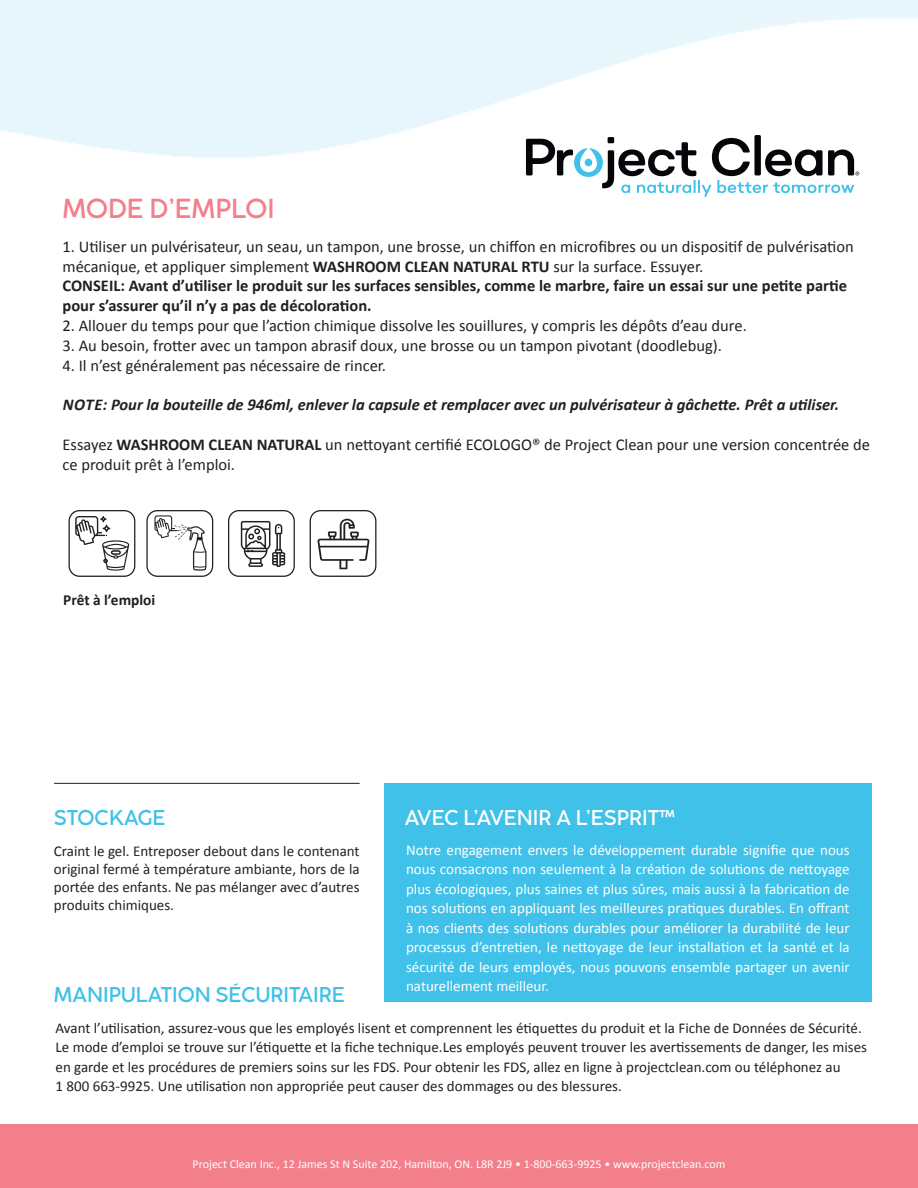
<style>
.page{position:relative;width:918px;height:1188px;background:#fff}
.page>*{position:absolute;margin:0;border:0;box-sizing:border-box;transform-origin:0 0}
.t1{font:500 27px "Cocogoose Classic";color:#f37f8a}
.t2{font:500 21px "Cocogoose Classic";color:#3fc1e9}
.t3{font:500 21px "Cocogoose Classic";color:#fff}
.t4{font:16.5px/19.8px "Calibri";color:#231f20}
.t5{font:700 16.5px/19.8px "Calibri";color:#231f20}
.t6{font:italic 700 16.5px "Calibri";color:#231f20}
.t7{font:700 15.3px "Calibri";color:#231f20}
.t8{font:15px/19.5px "Calibri";color:#231f20}
.t9{font:15px/19.5px "Calibri";color:#fff;text-align:justify}
.t10{font:12px "Calibri";color:#fff}
.s1{font-weight:700}
</style>
<div class="page">
<div style="left:0;top:1124px;width:918px;height:64px;background:#f37f8a"></div>
<hr style="left:54px;top:783px;width:306px;height:1px;background:#231f20">
<div style="left:754px;top:135px;width:7px;height:40px;background:#06060a;border-radius:2px"></div>
<svg style="left:526px;top:137px;width:333px;height:60px"></svg>
<div style="left:384px;top:784px;width:488px;height:218px;background:#3fc1e9"></div>
<div style="left:69px;top:510px;width:66px;height:67px;border:1px solid #231f20;border-radius:10px"></div>
<svg style="left:75px;top:516px;width:54px;height:55px"></svg>
<div style="left:146px;top:510px;width:67px;height:67px;border:1px solid #231f20;border-radius:10px"></div>
<svg style="left:154px;top:515px;width:52px;height:56px"></svg>
<div style="left:228px;top:510px;width:67px;height:67px;border:1px solid #231f20;border-radius:10px"></div>
<svg style="left:241px;top:521px;width:45px;height:46px"></svg>
<div style="left:310px;top:510px;width:66px;height:67px;border:1px solid #231f20;border-radius:10px"></div>
<svg style="left:318px;top:519px;width:51px;height:50px"></svg>
<p class="t1" style="left:63px;top:188px;width:214px">MODE D’EMPLOI</p>
<p class="t4" style="left:63px;top:236px;width:793px">1. Utiliser un pulvérisateur, un seau, un tampon, une brosse, un chiffon en microfibres ou un dispositif de pulvérisation mécanique, et appliquer simplement <span class="s1">WASHROOM CLEAN NATURAL RTU</span> sur la surface. Essuyer.</p>
<p class="t5" style="left:63px;top:276px;width:786px">CONSEIL: Avant d’utiliser le produit sur les surfaces sensibles, comme le marbre, faire un essai sur une petite partie pour s’assurer qu’il n’y a pas de décoloration.</p>
<p class="t4" style="left:63px;top:315px;width:686px">2. Allouer du temps pour que l’action chimique dissolve les souillures, y compris les dépôts d’eau dure.</p>
<p class="t4" style="left:63px;top:335px;width:661px">3. Au besoin, frotter avec un tampon abrasif doux, une brosse ou un tampon pivotant (doodlebug).</p>
<p class="t4" style="left:63px;top:355px;width:325px">4. Il n’est généralement pas nécessaire de rincer.</p>
<p class="t6" style="left:63px;top:395px;width:778px">NOTE: Pour la bouteille de 946ml, enlever la capsule et remplacer avec un pulvérisateur à gâchette. Prêt a utiliser.</p>
<p class="t4" style="left:63px;top:434px;width:809px">Essayez <span class="s1">WASHROOM CLEAN NATURAL</span> un nettoyant certifié ECOLOGO® de Project Clean pour une version concentrée de ce produit prêt à l’emploi.</p>
<p class="t7" style="left:63px;top:589px;width:94px">Prêt à l’emploi</p>
<p class="t2" style="left:54px;top:802px;width:113px">STOCKAGE</p>
<p class="t3" style="left:405px;top:802px;width:272px">AVEC L’AVENIR A L’ESPRIT™</p>
<p class="t8" style="left:54px;top:841px;width:307px;line-height:18px;text-align:justify">Craint le gel. Entreposer debout dans le contenant original fermé à température ambiante, hors de la portée des enfants. Ne pas mélanger avec d’autres produits chimiques.</p>
<p class="t9" style="left:406px;top:839px;width:445px">Notre engagement envers le développement durable signifie que nous nous consacrons non seulement à la création de solutions de nettoyage plus écologiques, plus saines et plus sûres, mais aussi à la fabrication de nos solutions en appliquant les meilleures pratiques durables. En offrant à nos clients des solutions durables pour améliorer la durabilité de leur processus d’entretien, le nettoyage de leur installation et la santé et la sécurité de leurs employés, nous pouvons ensemble partager un avenir naturellement meilleur.</p>
<p class="t2" style="left:54px;top:979px;width:293px">MANIPULATION SÉCURITAIRE</p>
<p class="t8" style="left:56px;top:1017px;width:813px">Avant l’utilisation, assurez-vous que les employés lisent et comprennent les étiquettes du produit et la Fiche de Données de Sécurité.<br>Le mode d’emploi se trouve sur l’étiquette et la fiche technique.Les employés peuvent trouver les avertissements de danger, les mises en garde et les procédures de premiers soins sur les FDS. Pour obtenir les FDS, allez en ligne à projectclean.com ou téléphonez au<br>1 800 663-9925. Une utilisation non appropriée peut causer des dommages ou des blessures.</p>
<p class="t10" style="left:193px;top:1157px;width:534px">Project Clean Inc., 12 James St N Suite 202, Hamilton, ON. L8R 2J9 • 1-800-663-9925 • www.projectclean.com</p>
</div>
